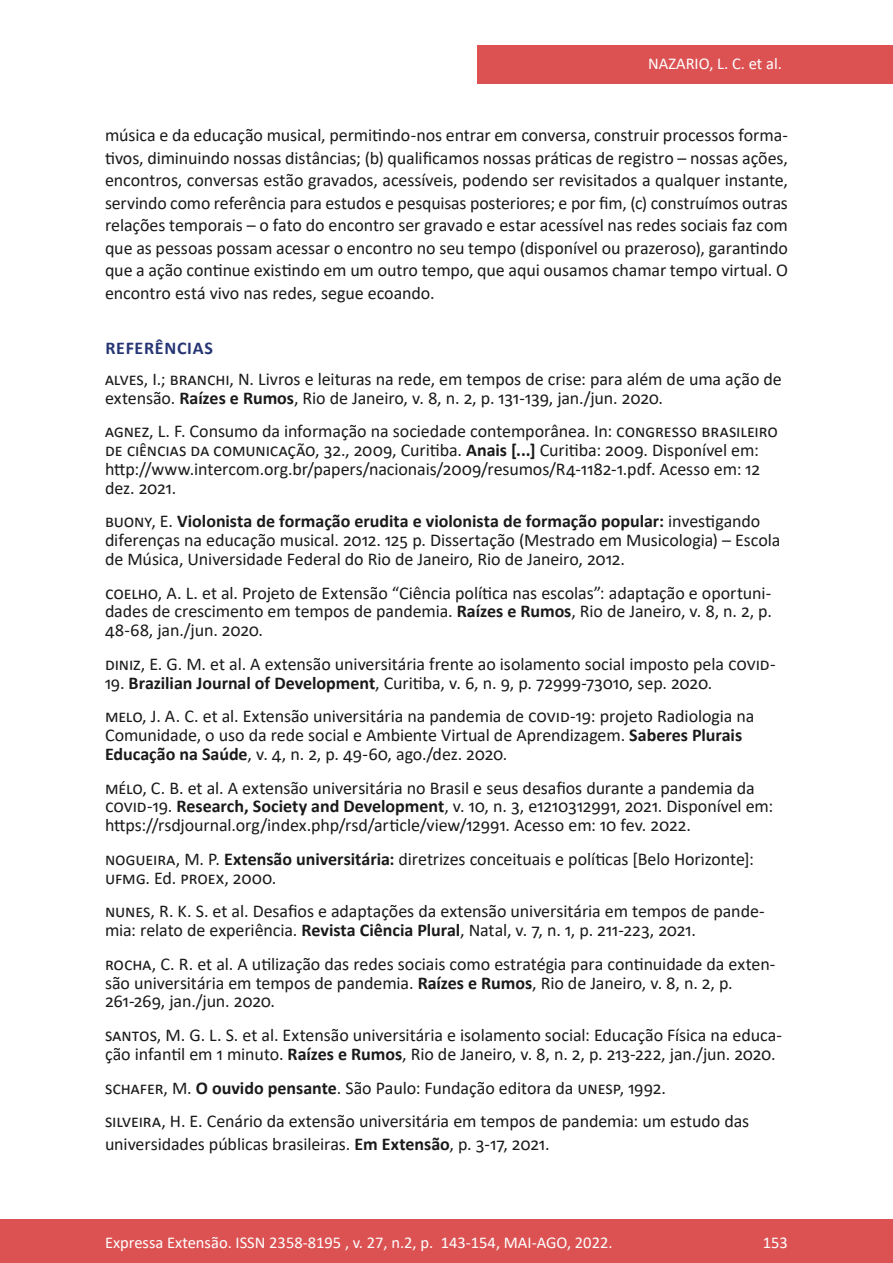
<style>
.page{position:relative;width:893px;height:1263px;background:#fff}
.page>*{position:absolute;margin:0;border:0;box-sizing:border-box;transform-origin:0 0}
.Principal_-_Referênc{font:18px/18.8px "Calibri";letter-spacing:-.005em;color:#1a1a1a}
.Principal_-_Texto{font:18px/22.5px "Calibri";letter-spacing:-.005em;color:#1a1a1a;text-align:justify}
.Principal_-_Intertít{font:700 18px "Calibri";letter-spacing:.04em;color:#263574}
.t1{font:16.5px "Calibri";color:#fff}
.s1{font-weight:700}
</style>
<div class="page">
<div style="left:477px;top:45px;width:416px;height:39px;background:#dc5253"></div>
<div style="left:0;top:1219px;width:893px;height:44px;background:#dc5253"></div>
<p class="t1" style="left:648px;top:52px;width:135px">NAZARIO, L. C. et al.</p>
<p class="Principal_-_Texto" style="left:105px;top:123px;width:684px">música e da educação musical, permitindo-nos entrar em conversa, construir processos forma&shy;tivos, diminuindo nossas distâncias; (b) qualificamos nossas práticas de registro – nossas ações, encontros, conversas estão gravados, acessíveis, podendo ser revisitados a qualquer instante, servindo como referência para estudos e pesquisas posteriores; e por fim, (c) construímos outras relações temporais – o fato do encontro ser gravado e estar acessível nas redes sociais faz com que as pessoas possam acessar o encontro no seu tempo (disponível ou prazeroso), garantindo que a ação continue existindo em um outro tempo, que aqui ousamos chamar tempo virtual. O encontro está vivo nas redes, segue ecoando.</p>
<p class="Principal_-_Intertít" style="left:105px;top:335px;width:109px">REFERÊNCIAS</p>
<p class="Principal_-_Referênc" style="left:105px;top:369px;width:678px">ALVES, I.; BRANCHI, N. Livros e leituras na rede, em tempos de crise: para além de uma ação de extensão. <span class="s1">Raízes e Rumos</span>, Rio de Janeiro, v. 8, n. 2, p. 131-139, jan./jun. 2020.</p>
<p class="Principal_-_Referênc" style="left:105px;top:421px;width:674px">AGNEZ, L. F. Consumo da informação na sociedade contemporânea. In: CONGRESSO BRASILEIRO DE CIÊNCIAS DA COMUNICAÇÃO, 32., 2009, Curitiba. <span class="s1">Anais [...]</span> Curitiba: 2009. Disponível em: http://www.intercom.org.br/papers/nacionais/2009/resumos/R4-1182-1.pdf. Acesso em: 12 dez. 2021.</p>
<p class="Principal_-_Referênc" style="left:105px;top:511px;width:677px">BUONY, E. <span class="s1">Violonista de formação erudita e violonista de formação popular:</span> investigando diferenças na educação musical. 2012. 125 p. Dissertação (Mestrado em Musicologia) – Escola de Música, Universidade Federal do Rio de Janeiro, Rio de Janeiro, 2012.</p>
<p class="Principal_-_Referênc" style="left:105px;top:583px;width:668px;text-align:justify">COELHO, A. L. et al. Projeto de Extensão “Ciência política nas escolas”: adaptação e oportuni&shy;dades de crescimento em tempos de pandemia. <span class="s1">Raízes e Rumos</span>, Rio de Janeiro, v. 8, n. 2, p.<br>48-68, jan./jun. 2020.</p>
<p class="Principal_-_Referênc" style="left:105px;top:654px;width:672px">DINIZ, E. G. M. et al. A extensão universitária frente ao isolamento social imposto pela COVID-</p>
<p class="Principal_-_Referênc" style="left:105px;top:673px;width:609px">19. <span class="s1">Brazilian Journal of Development</span>, Curitiba, v. 6, n. 9, p. 72999-73010, sep. 2020.</p>
<p class="Principal_-_Referênc" style="left:105px;top:706px;width:651px">MELO, J. A. C. et al. Extensão universitária na pandemia de COVID-19: projeto Radiologia na<br>Comunidade, o uso da rede social e Ambiente Virtual de Aprendizagem. <span class="s1">Saberes Plurais<br>Educação na Saúde</span>, v. 4, n. 2, p. 49-60, ago./dez. 2020.</p>
<p class="Principal_-_Referênc" style="left:105px;top:778px;width:670px">MÉLO, C. B. et al. A extensão universitária no Brasil e seus desafios durante a pandemia da<br>COVID-19. <span class="s1">Research, Society and Development</span>, v. 10, n. 3, e1210312991, 2021. Disponível em: https://rsdjournal.org/index.php/rsd/article/view/12991. Acesso em: 10 fev. 2022.</p>
<p class="Principal_-_Referênc" style="left:105px;top:849px;width:651px">NOGUEIRA, M. P. <span class="s1">Extensão universitária:</span> diretrizes conceituais e políticas [Belo Horizonte]:<br>UFMG. Ed. PROEX, 2000.</p>
<p class="Principal_-_Referênc" style="left:105px;top:901px;width:661px">NUNES, R. K. S. et al. Desafios e adaptações da extensão universitária em tempos de pande&shy;mia: relato de experiência. <span class="s1">Revista Ciência Plural</span>, Natal, v. 7, n. 1, p. 211-223, 2021.</p>
<p class="Principal_-_Referênc" style="left:105px;top:954px;width:672px">ROCHA, C. R. et al. A utilização das redes sociais como estratégia para continuidade da exten&shy;são universitária em tempos de pandemia. <span class="s1">Raízes e Rumos</span>, Rio de Janeiro, v. 8, n. 2, p.<br>261-269, jan./jun. 2020.</p>
<p class="Principal_-_Referênc" style="left:105px;top:1025px;width:679px">SANTOS, M. G. L. S. et al. Extensão universitária e isolamento social: Educação Física na educa&shy;ção infantil em 1 minuto. <span class="s1">Raízes e Rumos</span>, Rio de Janeiro, v. 8, n. 2, p. 213-222, jan./jun. 2020.</p>
<p class="Principal_-_Referênc" style="left:105px;top:1078px;width:562px">SCHAFER, M. <span class="s1">O ouvido pensante</span>. São Paulo: Fundação editora da UNESP, 1992.</p>
<p class="Principal_-_Referênc" style="left:105px;top:1110px;width:646px;line-height:22.5px">SILVEIRA, H. E. Cenário da extensão universitária em tempos de pandemia: um estudo das universidades públicas brasileiras. <span class="s1">Em Extensão</span>, p. 3-17, 2021.</p>
<p class="t1" style="left:105px;top:1230px;width:509px">Expressa Extensão. ISSN 2358-8195 , v. 27, n.2, p. 143-154, MAI-AGO, 2022.</p>
<p class="t1" style="left:763px;top:1230px;width:27px">153</p>
</div>
